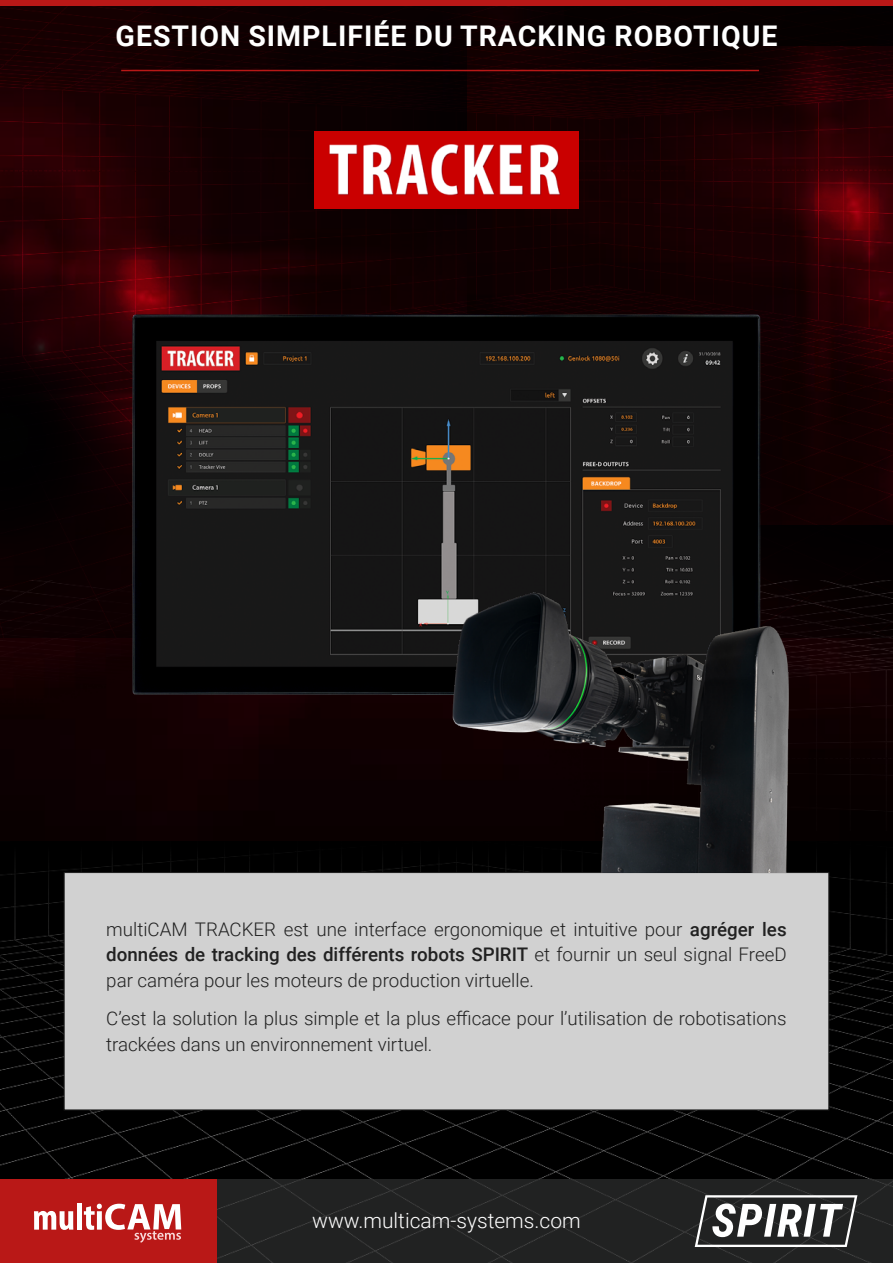
<style>
.page{position:relative;width:893px;height:1263px;background:#fff}
.page>*{position:absolute;margin:0;border:0;box-sizing:border-box;transform-origin:0 0}
.t1{font:700 28.5px "Roboto";letter-spacing:.035em;color:#fff}
.t2{font:300 21px "Roboto";color:#fff}
.t3{font:300 18.75px/25.5px "Roboto";color:#212121;text-align:justify}
.s1{font-weight:500}
</style>
<div class="page">
<svg style="left:0;top:840px;width:893px;height:339px;background:#030303"></svg>
<img style="left:0;top:637px;width:893px;height:203px">
<img style="left:0;top:6px;width:893px;height:631px">
<hr style="left:121px;top:70px;width:638px;height:1px;background:#b91817">
<div style="left:0;top:0;width:893px;height:6px;background:#b91817"></div>
<div style="left:64px;top:872px;width:765px;height:238px;background:#d1d1d1;border:1px solid #1f1f1f"></div>
<div style="left:0;top:1179px;width:893px;height:84px;background:#212222"></div>
<div style="left:0;top:1179px;width:217px;height:84px;background:#b91817"></div>
<svg style="left:34px;top:1211px;width:39px;height:19px"></svg>
<div style="left:77px;top:1203px;width:5px;height:26px;background:#fff"></div>
<svg style="left:84px;top:1204px;width:97px;height:39px"></svg>
<svg style="left:695px;top:1195px;width:162px;height:52px"></svg>
<img style="left:128px;top:311px;width:637px;height:383px">
<img style="left:315px;top:131px;width:263px;height:78px">
<img style="left:432px;top:576px;width:372px;height:297px">
<h1 class="t1" style="left:116px;top:16px;width:663px">GESTION SIMPLIFIÉE DU TRACKING ROBOTIQUE</h1>
<p class="t3" style="left:106px;top:916px;width:682px">multiCAM TRACKER est une interface ergonomique et intuitive pour <span class="s1">agréger les données de tracking des différents robots SPIRIT</span> et fournir un seul signal FreeD par caméra pour les moteurs de production virtuelle.</p>
<p class="t3" style="left:106px;top:1005px;width:682px">C’est la solution la plus simple et la plus efficace pour l’utilisation de robotisations trackées dans un environnement virtuel.</p>
<p class="t2" style="left:312px;top:1206px;width:270px">www.multicam-systems.com</p>
</div>
